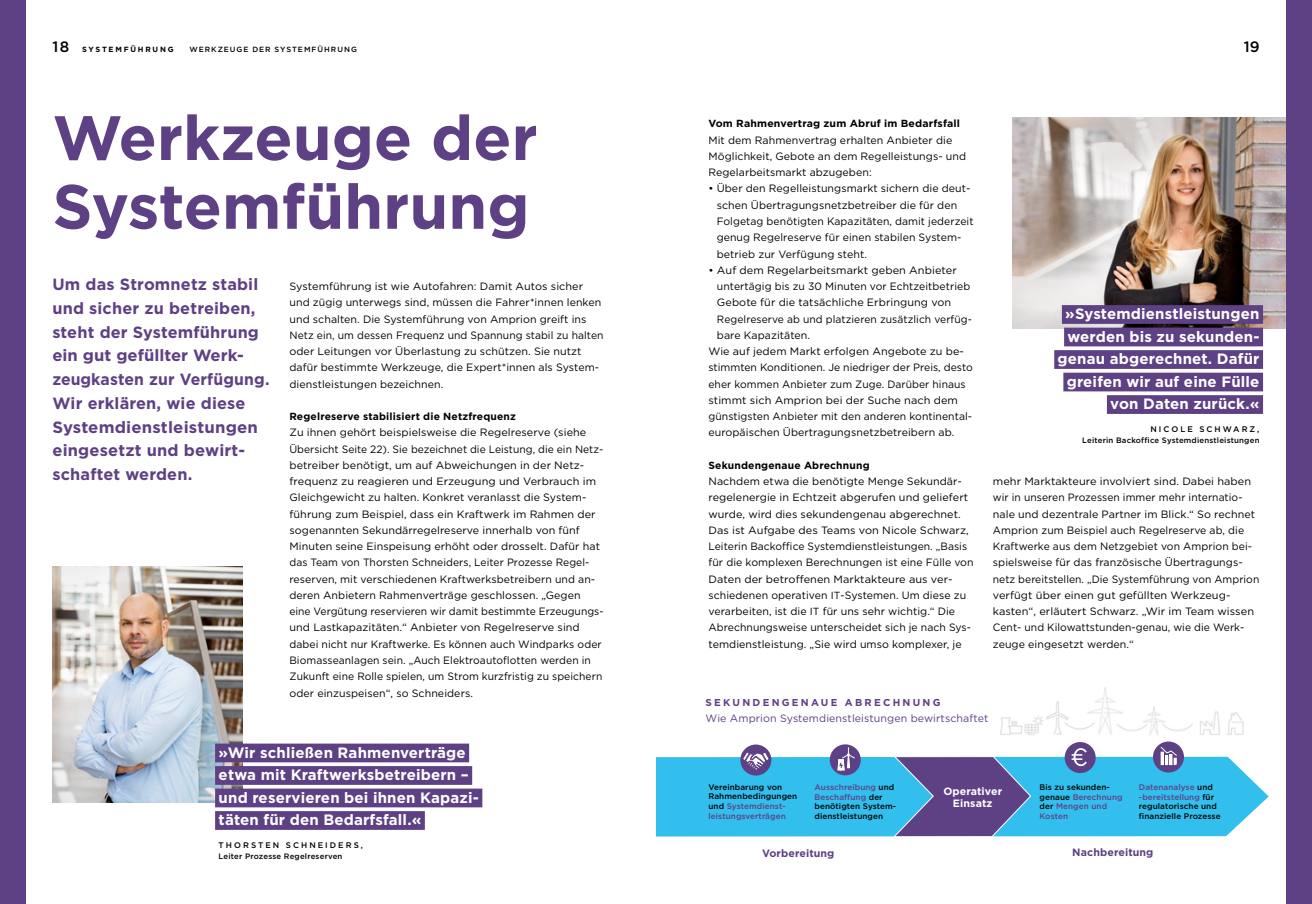
<style>
.page{position:relative;width:1312px;height:904px;background:#fff}
.page>*{position:absolute;margin:0;border:0;box-sizing:border-box;transform-origin:0 0}
.t1{font:700 62.5px/68.8px "Gotham";color:#5e4084}
.t2{font:700 16.25px/23.8px "Gotham";letter-spacing:.01em;color:#5e4084}
.t3{font:700 15px/22.5px "Gotham";letter-spacing:.01em;color:#fff}
.t4{font:500 15px "Gotham";color:#000}
.t5{font:10.62px/16.2px "Gotham";letter-spacing:.005em;color:#000}
.t6{font:10.62px "Gotham";letter-spacing:.01em;color:#5e4084}
.t7{font:700 10.62px "Gotham";letter-spacing:.01em;color:#5e4084}
.t8{font:700 10.62px/12.8px "Gotham";letter-spacing:.01em;color:#fff;text-align:center}
.t9{font:700 10.25px "Gotham";letter-spacing:.015em;color:#000}
.t10{font:700 10px "Gotham";letter-spacing:.225em;color:#5e4084}
.t11{font:500 8.12px/9.8px "Gotham";letter-spacing:.01em;color:#000}
.t12{font:500 8.12px/9.8px "Gotham";letter-spacing:.01em;color:#5e4084}
.t13{font:500 8.12px "Gotham";letter-spacing:.25em;color:#000}
.t14{font:500 7.75px "Gotham";letter-spacing:.025em;color:#000}
.t15{font:500 7.5px "Gotham";letter-spacing:.135em;color:#000}
.t16{font:700 7.5px "Gotham";letter-spacing:.235em;color:#000}
.s1{font-weight:500;font-size:15px}
.s2{font-size:10.25px}
.s3{color:#5e4084}
.s4{color:#000}
</style>
<div class="page">
<div style="left:0;top:0;width:1311px;height:904px;background:#5e4084"></div>
<div style="left:26px;top:0;width:1259px;height:904px;background:#fff"></div>
<div style="left:656px;top:756px;width:612px;height:80px;background:#33bfed"></div>
<svg style="left:892px;top:756px;width:139px;height:81px"></svg>
<img style="left:1000px;top:687px;width:244px;height:48px">
<div style="left:1064px;top:742px;width:31px;height:31px;background:#5e4084;border-radius:50%"></div>
<svg style="left:1071px;top:748px;width:15px;height:18px"></svg>
<div style="left:1152px;top:741px;width:31px;height:31px;background:#5e4084;border-radius:50%"></div>
<svg style="left:1160px;top:747px;width:17px;height:18px"></svg>
<div style="left:740px;top:744px;width:31px;height:31px;background:#5e4084;border-radius:50%"></div>
<svg style="left:742px;top:751px;width:27px;height:19px"></svg>
<div style="left:829px;top:744px;width:31px;height:31px;background:#5e4084;border-radius:50%"></div>
<svg style="left:837px;top:747px;width:18px;height:23px"></svg>
<img style="left:52px;top:566px;width:190px;height:236px">
<div style="left:215px;top:743px;width:254px;height:19px;background:#5e4084"></div>
<div style="left:215px;top:766px;width:257px;height:18px;background:#5e4084"></div>
<div style="left:215px;top:788px;width:267px;height:19px;background:#5e4084"></div>
<div style="left:215px;top:811px;width:210px;height:18px;background:#5e4084"></div>
<img style="left:1012px;top:117px;width:273px;height:212px">
<div style="left:1061px;top:305px;width:201px;height:19px;background:#5e4084"></div>
<div style="left:1063px;top:327px;width:199px;height:19px;background:#5e4084"></div>
<div style="left:1053px;top:350px;width:209px;height:19px;background:#5e4084"></div>
<div style="left:1063px;top:372px;width:199px;height:19px;background:#5e4084"></div>
<div style="left:1106px;top:395px;width:156px;height:19px;background:#5e4084"></div>
<p class="t16" style="left:52px;top:45px;width:123px"><span class="s1">18</span> SYSTEMFÜHRUNG</p>
<p class="t15" style="left:189px;top:45px;width:169px">WERKZEUGE DER SYSTEMFÜHRUNG</p>
<h3 class="t4" style="left:1243px;top:37px;width:17px">19</h3>
<h1 class="t1" style="left:52px;top:103px;width:486px">Werkzeuge der<br>Systemführung</h1>
<p class="t9" style="left:708px;top:117px;width:253px">Vom Rahmenvertrag zum Abruf im Bedarfsfall</p>
<p class="t5" style="left:708px;top:132px;width:259px">Mit dem Rahmenvertrag erhalten Anbieter die<br>Möglichkeit, Gebote an dem Regelleistungs- und<br>Regelarbeitsmarkt abzugeben:</p>
<p class="t5" style="left:716px;top:180px;width:258px;text-indent:-8px">• Über den Regelleistungsmarkt sichern die deut&shy;schen Übertragungsnetzbetreiber die für den Folgetag benötigten Kapazitäten, damit jederzeit genug Regelreserve für einen stabilen System&shy;betrieb zur Verfügung steht.</p>
<p class="t5" style="left:708px;top:262px;width:250px">• Auf dem Regelarbeitsmarkt geben Anbieter</p>
<p class="t5" style="left:716px;top:278px;width:255px">untertägig bis zu 30 Minuten vor Echtzeitbetrieb</p>
<p class="t5" style="left:716px;top:294px;width:236px">Gebote für die tatsächliche Erbringung von</p>
<p class="t5" style="left:716px;top:310px;width:256px">Regelreserve ab und platzieren zusätzlich verfüg-</p>
<p class="t5" style="left:716px;top:327px;width:95px">bare Kapazitäten.</p>
<p class="t5" style="left:708px;top:343px;width:257px">Wie auf jedem Markt erfolgen Angebote zu be-</p>
<p class="t5" style="left:708px;top:359px;width:266px">stimmten Konditionen. Je niedriger der Preis, desto</p>
<p class="t5" style="left:708px;top:375px;width:259px">eher kommen Anbieter zum Zuge. Darüber hinaus</p>
<p class="t5" style="left:708px;top:392px;width:251px">stimmt sich Amprion bei der Suche nach dem</p>
<p class="t5" style="left:708px;top:408px;width:265px">günstigsten Anbieter mit den anderen kontinental-</p>
<p class="t5" style="left:708px;top:424px;width:247px">europäischen Übertragungsnetzbetreibern ab.</p>
<p class="t9" style="left:708px;top:458px;width:163px">Sekundengenaue Abrechnung</p>
<p class="t5" style="left:708px;top:473px;width:266px">Nachdem etwa die benötigte Menge Sekundär&shy;regelenergie in Echtzeit abgerufen und geliefert wurde, wird dies sekundengenau abgerechnet.<br>Das ist Aufgabe des Teams von Nicole Schwarz, Leiterin Backoffice Systemdienstleistungen. „Basis für die komplexen Berechnungen ist eine Fülle von Daten der betroffenen Marktakteure aus ver&shy;schiedenen operativen <span class="s2">IT</span>-Systemen. Um diese zu verarbeiten, ist die <span class="s2">IT</span> für uns sehr wichtig.“ Die Abrechnungsweise unterscheidet sich je nach Sys&shy;temdienstleistung. „Sie wird umso komplexer, je</p>
<h2 class="t2" style="left:52px;top:272px;width:218px">Um das Stromnetz stabil und sicher zu betreiben, steht der Systemführung ein gut gefüllter Werk&shy;zeugkasten zur Verfügung.<br>Wir erklären, wie diese<br>Systemdienstleistungen eingesetzt und bewirt&shy;schaftet werden.</h2>
<p class="t5" style="left:289px;top:278px;width:315px">Systemführung ist wie Autofahren: Damit Autos sicher und zügig unterwegs sind, müssen die Fahrer*innen lenken und schalten. Die Systemführung von Amprion greift ins Netz ein, um dessen Frequenz und Spannung stabil zu halten oder Leitungen vor Überlastung zu schützen. Sie nutzt dafür bestimmte Werkzeuge, die Expert*innen als System&shy;dienstleistungen bezeichnen.</p>
<p class="t9" style="left:289px;top:409px;width:228px">Regelreserve stabilisiert die Netzfrequenz</p>
<p class="t5" style="left:289px;top:424px;width:315px">Zu ihnen gehört beispielsweise die Regelreserve (siehe Übersicht Seite 22). Sie bezeichnet die Leistung, die ein Netz&shy;betreiber benötigt, um auf Abweichungen in der Netz&shy;frequenz zu reagieren und Erzeugung und Verbrauch im Gleichgewicht zu halten. Konkret veranlasst die System&shy;führung zum Beispiel, dass ein Kraftwerk im Rahmen der sogenannten Sekundärregelreserve innerhalb von fünf Minuten seine Einspeisung erhöht oder drosselt. Dafür hat das Team von Thorsten Schneiders, Leiter Prozesse Regel&shy;reserven, mit verschiedenen Kraftwerksbetreibern und an&shy;deren Anbietern Rahmenverträge geschlossen. „Gegen eine Vergütung reservieren wir damit bestimmte Erzeugungs&shy;und Lastkapazitäten.“ Anbieter von Regelreserve sind dabei nicht nur Kraftwerke. Es können auch Windparks oder Biomasseanlagen sein. „Auch Elektroautoflotten werden in Zukunft eine Rolle spielen, um Strom kurzfristig zu speichern oder einzuspeisen“, so Schneiders.</p>
<h3 class="t3" style="left:1057px;top:302px;width:203px;text-align:right">»Systemdienstleistungen werden bis zu sekunden&shy;genau abgerechnet. Dafür greifen wir auf eine Fülle von Daten zurück.«</h3>
<p class="t13" style="left:1150px;top:424px;width:110px">NICOLE SCHWARZ,</p>
<p class="t14" style="left:1081px;top:435px;width:179px">Leiterin Backoffice Systemdienstleistungen</p>
<p class="t5" style="left:992px;top:473px;width:268px">mehr Marktakteure involviert sind. Dabei haben wir in unseren Prozessen immer mehr internatio&shy;nale und dezentrale Partner im Blick.“ So rechnet Amprion zum Beispiel auch Regelreserve ab, die Kraftwerke aus dem Netzgebiet von Amprion bei&shy;spielsweise für das französische Übertragungs&shy;netz bereitstellen. „Die Systemführung von Amprion verfügt über einen gut gefüllten Werkzeug&shy;kasten“, erläutert Schwarz. „Wir im Team wissen Cent- und Kilowattstunden-genau, wie die Werk&shy;zeuge eingesetzt werden.“</p>
<p class="t10" style="left:705px;top:696px;width:236px">SEKUNDENGENAUE ABRECHNUNG</p>
<p class="t6" style="left:705px;top:711px;width:284px">Wie Amprion Systemdienstleistungen bewirtschaftet</p>
<h3 class="t3" style="left:219px;top:741px;width:260px">»Wir schließen Rahmenverträge etwa mit Kraftwerksbetreibern – und reservieren bei ihnen Kapazi&shy;täten für den Bedarfsfall.«</h3>
<p class="t13" style="left:219px;top:840px;width:146px">THORSTEN SCHNEIDERS,</p>
<p class="t14" style="left:219px;top:851px;width:125px">Leiter Prozesse Regelreserven</p>
<p class="t11" style="left:708px;top:781px;width:90px">Vereinbarung von<br>Rahmenbedingungen und <span class="s3">Systemdienst&shy;leistungsverträgen</span></p>
<p class="t12" style="left:1039px;top:782px;width:84px"><span class="s4">Bis zu sekunden&shy;genaue</span> Berechnung <span class="s4">der</span> Mengen und<br>Kosten</p>
<p class="t11" style="left:1138px;top:782px;width:83px"><span class="s3">Datenanalyse</span> und <span class="s3">-bereitstellung</span> für regulatorische und finanzielle Prozesse</p>
<p class="t11" style="left:814px;top:782px;width:83px"><span class="s3">Ausschreibung</span> und<br><span class="s3">Beschaffung</span> der benötigten System&shy;dienstleistungen</p>
<p class="t8" style="left:943px;top:784px;width:60px">Operativer<br>Einsatz</p>
<p class="t7" style="left:761px;top:846px;width:74px">Vorbereitung</p>
<p class="t7" style="left:1071px;top:845px;width:83px">Nachbereitung</p>
</div>
